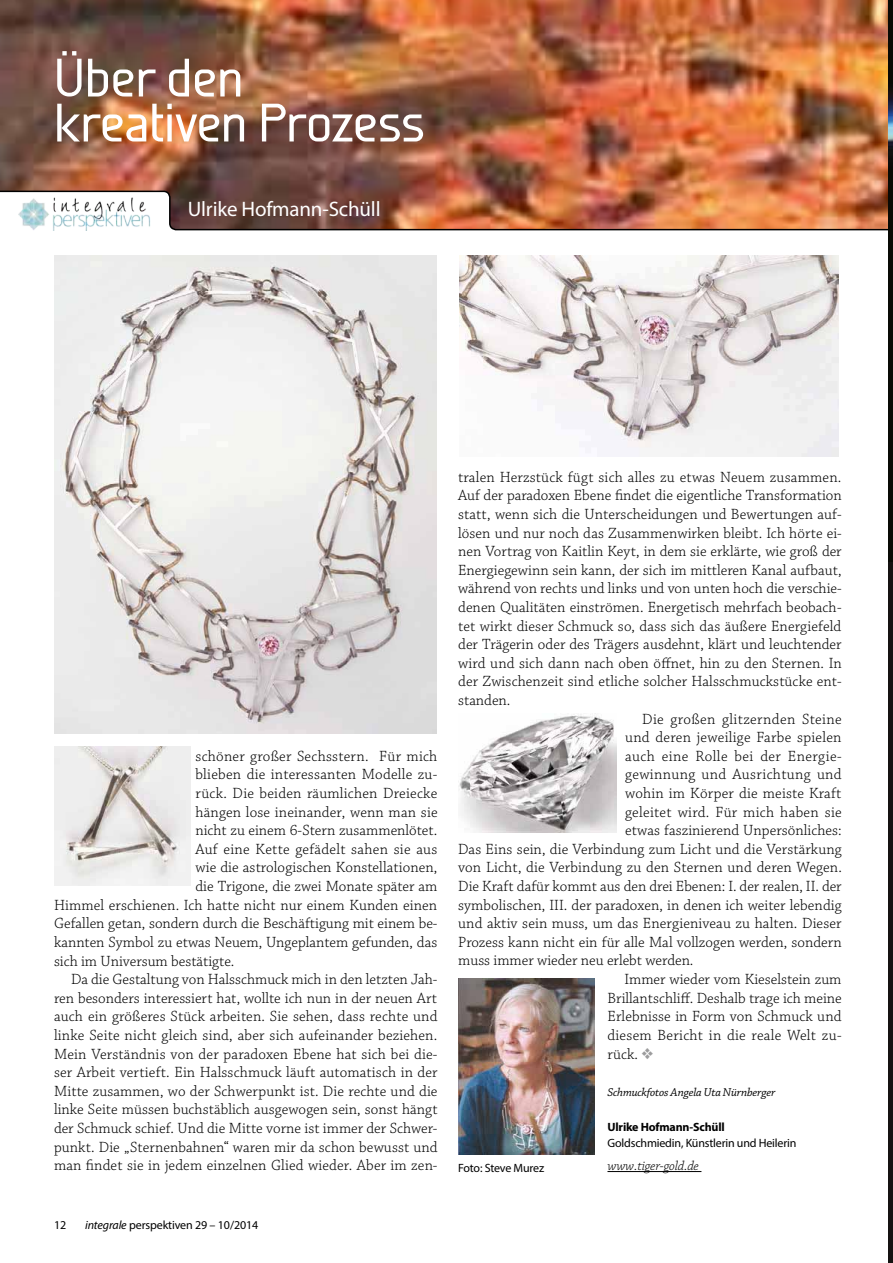
<style>
.page{position:relative;width:893px;height:1263px;background:#fff}
.page>*{position:absolute;margin:0;border:0;box-sizing:border-box;transform-origin:0 0}
.t1{font:500 54px/45px "Galette";letter-spacing:-.01em;color:#fff}
.t2{font:21px "Myriad Pro";letter-spacing:-.01em;color:#fff}
.t3{font:300 15.6px "Chaparral Pro";letter-spacing:.005em;color:#000}
.t4{font:300 15.6px "Chaparral Pro";letter-spacing:.025em;color:#000}
.t5{font:13.5px "Chaparral Pro Light It Capt";letter-spacing:-.015em;color:#000}
.t6{font:12px "Myriad Pro";letter-spacing:-.015em;color:#000}
.t7{font:italic 12px "Chaparral Pro";letter-spacing:-.015em;color:#000}
.t8{font:700 12px "Myriad Pro";letter-spacing:-.015em;color:#000}
.s1{color:#9c9c9d}
.s2{font-style:italic}
</style>
<div class="page">
<hr style="left:607px;top:1171px;width:94px;height:1px;background:#000">
<img style="left:54px;top:255px;width:382px;height:478px">
<img style="left:458px;top:978px;width:137px;height:177px">
<img style="left:460px;top:255px;width:379px;height:201px">
<img style="left:458px;top:713px;width:159px;height:119px">
<img style="left:0;top:0;width:888px;height:231px">
<img style="left:19px;top:198px;width:146px;height:32px">
<div style="left:888px;top:0;width:5px;height:1263px;background:#151211"></div>
<img style="left:888px;top:0;width:5px;height:562px">
<img style="left:54px;top:747px;width:137px;height:139px">
<h1 class="t1" style="left:54px;top:54px;width:373px">Über den kreativen Prozess</h1>
<h2 class="t2" style="left:188px;top:196px;width:194px">Ulrike Hofmann-Schüll</h2>
<p class="t3" style="left:458px;top:468px;width:385px">tralen Herzstück fügt sich alles zu etwas Neuem zusammen.</p>
<p class="t3" style="left:458px;top:487px;width:385px">Auf der paradoxen Ebene findet die eigentliche Transformation</p>
<p class="t3" style="left:458px;top:506px;width:385px">statt, wenn sich die Unterscheidungen und Bewertungen auf-</p>
<p class="t3" style="left:458px;top:524px;width:385px">lösen und nur noch das Zusammenwirken bleibt. Ich hörte ei-</p>
<p class="t3" style="left:458px;top:543px;width:385px">nen Vortrag von Kaitlin Keyt, in dem sie erklärte, wie groß der</p>
<p class="t3" style="left:458px;top:561px;width:385px">Energiegewinn sein kann, der sich im mittleren Kanal aufbaut,</p>
<p class="t3" style="left:458px;top:580px;width:385px">während von rechts und links und von unten hoch die verschie-</p>
<p class="t3" style="left:458px;top:599px;width:385px">denen Qualitäten einströmen. Energetisch mehrfach beobach-</p>
<p class="t3" style="left:458px;top:617px;width:385px">tet wirkt dieser Schmuck so, dass sich das äußere Energiefeld</p>
<p class="t3" style="left:458px;top:636px;width:385px">der Trägerin oder des Trägers ausdehnt, klärt und leuchtender</p>
<p class="t3" style="left:458px;top:654px;width:385px">wird und sich dann nach oben öffnet, hin zu den Sternen. In</p>
<p class="t3" style="left:458px;top:673px;width:385px">der Zwischenzeit sind etliche solcher Halsschmuckstücke ent-</p>
<p class="t3" style="left:458px;top:692px;width:54px">standen.</p>
<p class="t4" style="left:642px;top:710px;width:201px">Die großen glitzernden Steine</p>
<p class="t3" style="left:625px;top:729px;width:218px">und deren jeweilige Farbe spielen</p>
<p class="t4" style="left:625px;top:747px;width:218px">auch eine Rolle bei der Energie-</p>
<p class="t4" style="left:625px;top:766px;width:218px">gewinnung und Ausrichtung und</p>
<p class="t3" style="left:625px;top:785px;width:218px">wohin im Körper die meiste Kraft</p>
<p class="t3" style="left:625px;top:803px;width:218px">geleitet wird. Für mich haben sie</p>
<p class="t3" style="left:625px;top:822px;width:218px">etwas faszinierend Unpersönliches:</p>
<p class="t3" style="left:458px;top:840px;width:385px">Das Eins sein, die Verbindung zum Licht und die Verstärkung</p>
<p class="t3" style="left:458px;top:859px;width:385px">von Licht, die Verbindung zu den Sternen und deren Wegen.</p>
<p class="t3" style="left:458px;top:878px;width:385px">Die Kraft dafür kommt aus den drei Ebenen: I. der realen, II. der</p>
<p class="t3" style="left:458px;top:896px;width:385px">symbolischen, III. der paradoxen, in denen ich weiter lebendig</p>
<p class="t3" style="left:458px;top:915px;width:385px">und aktiv sein muss, um das Energieniveau zu halten. Dieser</p>
<p class="t3" style="left:458px;top:933px;width:385px">Prozess kann nicht ein für alle Mal vollzogen werden, sondern</p>
<p class="t3" style="left:458px;top:952px;width:237px">muss immer wieder neu erlebt werden.</p>
<p class="t3" style="left:624px;top:971px;width:218px">Immer wieder vom Kieselstein zum</p>
<p class="t3" style="left:607px;top:989px;width:236px">Brillantschliff. Deshalb trage ich meine</p>
<p class="t3" style="left:607px;top:1008px;width:236px">Erlebnisse in Form von Schmuck und</p>
<p class="t3" style="left:607px;top:1026px;width:236px">diesem Bericht in die reale Welt zu-</p>
<p class="t3" style="left:607px;top:1045px;width:47px">rück. <span class="s1">❖</span></p>
<p class="t7" style="left:607px;top:1085px;width:169px">Schmuckfotos Angela Uta Nürnberger</p>
<p class="t8" style="left:607px;top:1119px;width:119px">Ulrike Hofmann-Schüll</p>
<p class="t6" style="left:607px;top:1136px;width:190px">Goldschmiedin, Künstlerin und Heilerin</p>
<p class="t5" style="left:607px;top:1158px;width:93px">www.tiger-gold.de</p>
<p class="t3" style="left:195px;top:747px;width:243px">schöner großer Sechsstern. Für mich</p>
<p class="t3" style="left:195px;top:766px;width:243px">blieben die interessanten Modelle zu-</p>
<p class="t3" style="left:195px;top:785px;width:243px">rück. Die beiden räumlichen Dreiecke</p>
<p class="t3" style="left:195px;top:803px;width:244px">hängen lose ineinander, wenn man sie</p>
<p class="t3" style="left:195px;top:822px;width:243px">nicht zu einem 6-Stern zusammenlötet.</p>
<p class="t3" style="left:195px;top:840px;width:243px">Auf eine Kette gefädelt sahen sie aus</p>
<p class="t3" style="left:195px;top:859px;width:243px">wie die astrologischen Konstellationen,</p>
<p class="t3" style="left:195px;top:878px;width:243px">die Trigone, die zwei Monate später am</p>
<p class="t3" style="left:54px;top:896px;width:385px">Himmel erschienen. Ich hatte nicht nur einem Kunden einen</p>
<p class="t3" style="left:54px;top:915px;width:385px">Gefallen getan, sondern durch die Beschäftigung mit einem be-</p>
<p class="t3" style="left:54px;top:933px;width:385px">kannten Symbol zu etwas Neuem, Ungeplantem gefunden, das</p>
<p class="t3" style="left:54px;top:952px;width:182px">sich im Universum bestätigte.</p>
<p class="t3" style="left:71px;top:971px;width:368px">Da die Gestaltung von Halsschmuck mich in den letzten Jah-</p>
<p class="t3" style="left:54px;top:989px;width:385px">ren besonders interessiert hat, wollte ich nun in der neuen Art</p>
<p class="t3" style="left:54px;top:1008px;width:385px">auch ein größeres Stück arbeiten. Sie sehen, dass rechte und</p>
<p class="t3" style="left:54px;top:1026px;width:385px">linke Seite nicht gleich sind, aber sich aufeinander beziehen.</p>
<p class="t3" style="left:54px;top:1045px;width:385px">Mein Verständnis von der paradoxen Ebene hat sich bei die-</p>
<p class="t3" style="left:54px;top:1064px;width:385px">ser Arbeit vertieft. Ein Halsschmuck läuft automatisch in der</p>
<p class="t3" style="left:54px;top:1082px;width:385px">Mitte zusammen, wo der Schwerpunkt ist. Die rechte und die</p>
<p class="t3" style="left:54px;top:1101px;width:385px">linke Seite müssen buchstäblich ausgewogen sein, sonst hängt</p>
<p class="t3" style="left:54px;top:1119px;width:385px">der Schmuck schief. Und die Mitte vorne ist immer der Schwer-</p>
<p class="t3" style="left:54px;top:1138px;width:385px">punkt. Die „Sternenbahnen“ waren mir da schon bewusst und</p>
<p class="t3" style="left:54px;top:1157px;width:385px">man findet sie in jedem einzelnen Glied wieder. Aber im zen-</p>
<p class="t6" style="left:458px;top:1161px;width:87px">Foto: Steve Murez</p>
<p class="t6" style="left:54px;top:1217px;width:14px">12</p>
<p class="t6" style="left:85px;top:1217px;width:175px"><span class="s2">integrale</span> perspektiven 29 – 10/2014</p>
</div>
